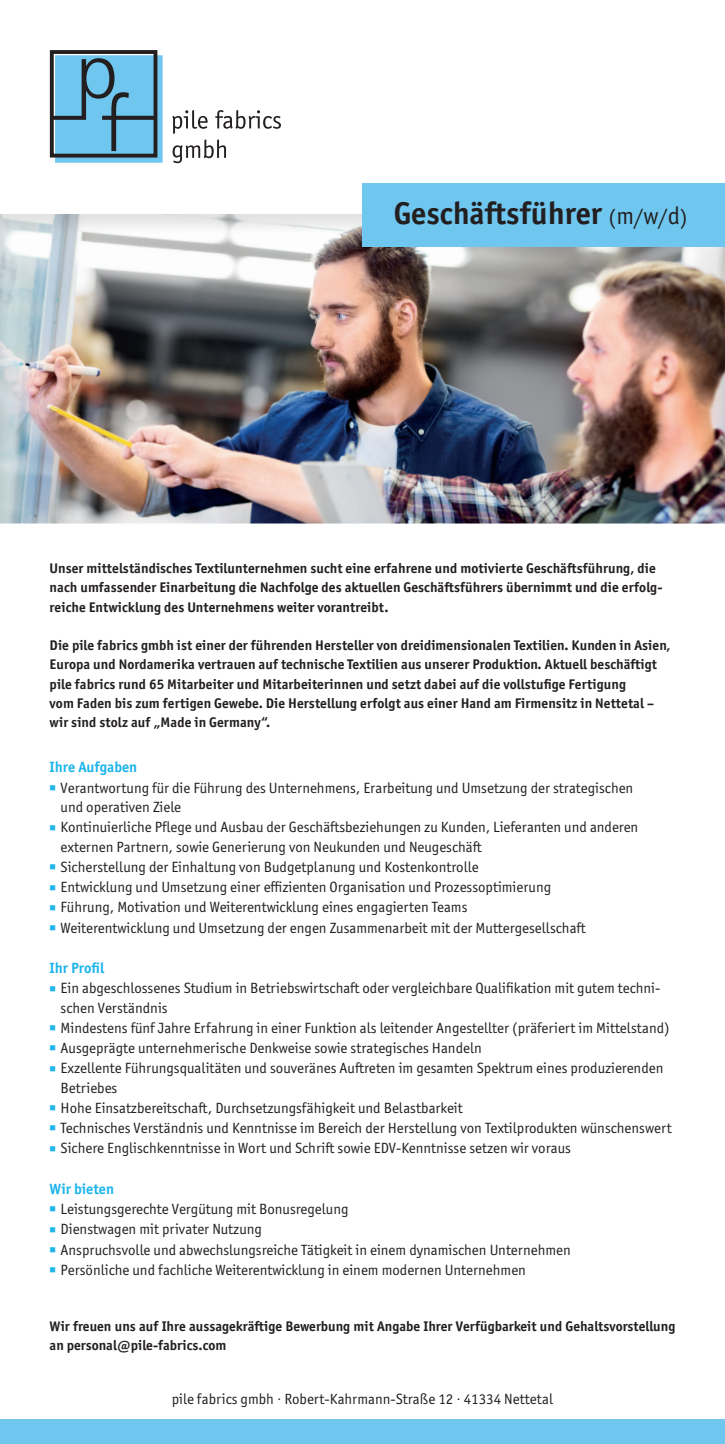
<style>
.page{position:relative;width:725px;height:1444px;background:#fff}
.page>*{position:absolute;margin:0;border:0;box-sizing:border-box;transform-origin:0 0}
.t1{font:700 31.5px "Officina Sans ITC Pro";color:#231f20}
.t2{font:14.88px/19.2px "Officina Sans ITC Pro";color:#231f20}
.t3{font:700 14.88px "Officina Sans ITC Pro";color:#1fb5ea}
.t4{font:700 14px/19.2px "Officina Sans ITC Pro";letter-spacing:.005em;color:#231f20}
.s1{font-weight:400;font-size:21px}
.s2{font-weight:400;font-size:24.5px}
.s3{color:#1fb5ea}
</style>
<div class="page">
<div style="left:0;top:1419px;width:724px;height:25px;background:#6fc6ef"></div>
<div style="left:0;top:214px;width:724px;height:311px;background:#231f20;opacity:.12"></div>
<div style="left:55px;top:55px;width:107px;height:108px;border:4px solid #6fc6ef"></div>
<svg style="left:55px;top:58px;width:97px;height:93px;background:#64aed2"></svg>
<div style="left:50px;top:50px;width:107px;height:108px;border:4px solid #231f20"></div>
<svg style="left:172px;top:110px;width:109px;height:53px"></svg>
<div style="left:362px;top:184px;width:362px;height:63px;background:#6fc6ef"></div>
<h1 class="t1" style="left:393px;top:193px;width:295px">Geschäftsführer <span class="s1">(</span><span class="s2">m</span><span class="s1">/</span><span class="s2">w</span><span class="s1">/</span><span class="s2">d</span><span class="s1">)</span></h1>
<p class="t4" style="left:50px;top:558px;width:614px">Unser mittelständisches Textilunternehmen sucht eine erfahrene und motivierte Geschäftsführung, die nach umfassender Einarbeitung die Nachfolge des aktuellen Geschäftsführers übernimmt und die erfolg&shy;reiche Entwicklung des Unternehmens weiter vorantreibt.</p>
<p class="t4" style="left:50px;top:635px;width:622px">Die pile fabrics gmbh ist einer der führenden Hersteller von dreidimensionalen Textilien. Kunden in Asien, Europa und Nordamerika vertrauen auf technische Textilien aus unserer Produktion. Aktuell beschäftigt pile fabrics rund 65 Mitarbeiter und Mitarbeiterinnen und setzt dabei auf die vollstufige Fertigung<br>vom Faden bis zum fertigen Gewebe. Die Herstellung erfolgt aus einer Hand am Firmensitz in Nettetal – wir sind stolz auf „Made in Germany“.</p>
<p class="t3" style="left:50px;top:757px;width:89px">Ihre Aufgaben</p>
<p class="t2" style="left:61px;top:778px;width:574px;text-indent:-11px"><span class="s3">■</span> Verantwortung für die Führung des Unternehmens, Erarbeitung und Umsetzung der strategischen und operativen Ziele</p>
<p class="t2" style="left:61px;top:818px;width:579px;text-indent:-11px"><span class="s3">■</span> Kontinuierliche Pflege und Ausbau der Geschäftsbeziehungen zu Kunden, Lieferanten und anderen externen Partnern, sowie Generierung von Neukunden und Neugeschäft</p>
<p class="t2" style="left:50px;top:857px;width:430px"><span class="s3">■</span> Sicherstellung der Einhaltung von Budgetplanung und Kostenkontrolle</p>
<p class="t2" style="left:50px;top:877px;width:503px"><span class="s3">■</span> Entwicklung und Umsetzung einer effizienten Organisation und Prozessoptimierung</p>
<p class="t2" style="left:50px;top:897px;width:419px"><span class="s3">■</span> Führung, Motivation und Weiterentwicklung eines engagierten Teams</p>
<p class="t2" style="left:50px;top:918px;width:537px"><span class="s3">■</span> Weiterentwicklung und Umsetzung der engen Zusammenarbeit mit der Muttergesellschaft</p>
<p class="t3" style="left:50px;top:959px;width:56px">Ihr Profil</p>
<p class="t2" style="left:61px;top:978px;width:601px;text-indent:-11px"><span class="s3">■</span> Ein abgeschlossenes Studium in Betriebswirtschaft oder vergleichbare Qualifikation mit gutem techni&shy;schen Verständnis</p>
<p class="t2" style="left:50px;top:1018px;width:621px"><span class="s3">■</span> Mindestens fünf Jahre Erfahrung in einer Funktion als leitender Angestellter (präferiert im Mittelstand)</p>
<p class="t2" style="left:50px;top:1038px;width:433px"><span class="s3">■</span> Ausgeprägte unternehmerische Denkweise sowie strategisches Handeln</p>
<p class="t2" style="left:61px;top:1058px;width:604px;text-indent:-11px"><span class="s3">■</span> Exzellente Führungsqualitäten und souveränes Auftreten im gesamten Spektrum eines produzierenden<br>Betriebes</p>
<p class="t2" style="left:50px;top:1098px;width:414px"><span class="s3">■</span> Hohe Einsatzbereitschaft, Durchsetzungsfähigkeit und Belastbarkeit</p>
<p class="t2" style="left:50px;top:1118px;width:623px"><span class="s3">■</span> Technisches Verständnis und Kenntnisse im Bereich der Herstellung von Textilprodukten wünschenswert</p>
<p class="t2" style="left:50px;top:1138px;width:522px"><span class="s3">■</span> Sichere Englischkenntnisse in Wort und Schrift sowie EDV-Kenntnisse setzen wir voraus</p>
<p class="t3" style="left:50px;top:1179px;width:66px">Wir bieten</p>
<p class="t2" style="left:50px;top:1199px;width:300px"><span class="s3">■</span> Leistungsgerechte Vergütung mit Bonusregelung</p>
<p class="t2" style="left:50px;top:1219px;width:214px"><span class="s3">■</span> Dienstwagen mit privater Nutzung</p>
<p class="t2" style="left:50px;top:1240px;width:522px"><span class="s3">■</span> Anspruchsvolle und abwechslungsreiche Tätigkeit in einem dynamischen Unternehmen</p>
<p class="t2" style="left:50px;top:1260px;width:477px"><span class="s3">■</span> Persönliche und fachliche Weiterentwicklung in einem modernen Unternehmen</p>
<p class="t4" style="left:50px;top:1316px;width:627px">Wir freuen uns auf Ihre aussagekräftige Bewerbung mit Angabe Ihrer Verfügbarkeit und Gehaltsvorstellung an personal@pile-fabrics.com</p>
<p class="t2" style="left:172px;top:1389px;width:383px">pile fabrics gmbh · Robert-Kahrmann-Straße 12 · 41334 Nettetal</p>
</div>
